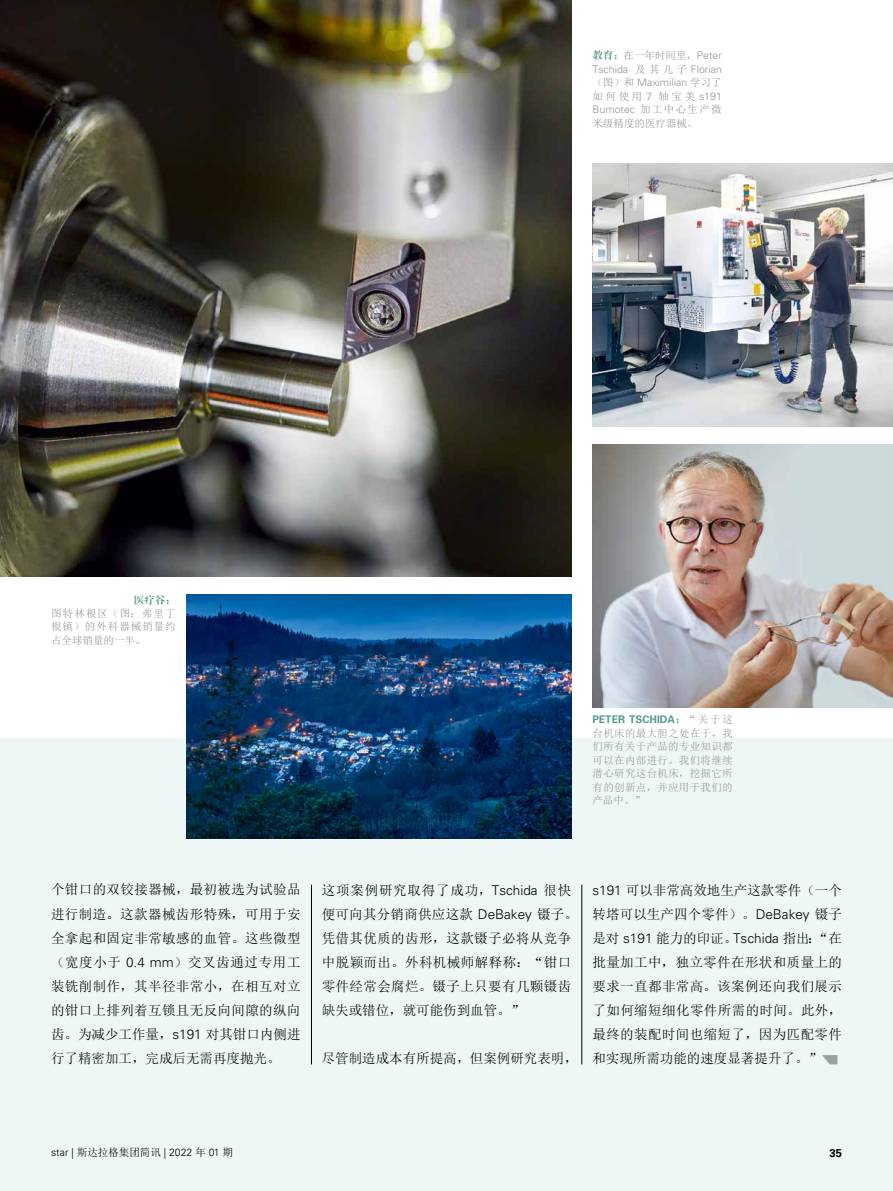
<style>
.page{position:relative;width:893px;height:1191px;background:#fff}
.page>*{position:absolute;margin:0;border:0;box-sizing:border-box;transform-origin:0 0}
.t1{font:13.5px/24px "Sim Sun";letter-spacing:.03em;color:#000;text-align:justify}
.t2{font:13.5px "Sim Sun";color:#000}
.t3{font:700 11.25px "Univers LT Std";color:#000}
.t4{font:10.5px/13.5px "Sim Sun";letter-spacing:.035em;color:#949495;text-align:justify}
.t5{font:300 10.5px/13.5px "Univers LT Std";color:#949495}
.t6{font:300 10.5px "Univers LT Std";color:#000}
.t7{font:700 10.5px "Univers LT Std";color:#56998e}
.t8{font:10.5px "Sim Sun";color:#949495}
.t9{font:10.5px "H Ya 4 gj";color:#56998e}
.s1{font-family:"H Ya 4 gj";color:#56998e}
.s2{font-family:"Univers LT Std";font-weight:300}
.s3{font-family:"Sim Sun";font-weight:400}
.s4{font-family:"H Ya 4 gj";font-weight:400}
.s5{font-family:"Sim Sun";font-weight:400;color:#949495}
</style>
<div class="page">
<div style="left:0;top:738px;width:893px;height:453px;background:#eef7f5"></div>
<img style="left:0;top:0;width:571px;height:576px">
<img style="left:186px;top:595px;width:385px;height:244px">
<hr style="left:581px;top:884px;width:1px;height:180px;background:#000">
<hr style="left:311px;top:884px;width:1px;height:180px;background:#000">
<svg style="left:822px;top:1055px;width:15px;height:9px"></svg>
<img style="left:592px;top:445px;width:301px;height:262px">
<img style="left:592px;top:164px;width:301px;height:262px">
<p class="t4" style="left:592px;top:49px;width:131px"><span class="s1">教育：</span>在一年时间里，<span class="s2">Peter</span></p>
<p class="t5" style="left:592px;top:62px;width:131px">Tschida <span class="s3">及其儿子</span> Florian<span class="s3">（图）和</span> Maximilian <span class="s3">学习了</span></p>
<p class="t4" style="left:592px;top:89px;width:131px">如何使用 <span class="s2">7</span> 轴宝美 <span class="s2">s191</span></p>
<p class="t5" style="left:592px;top:103px;width:131px">Bumotec <span class="s3">加工中心生产微</span></p>
<p class="t8" style="left:592px;top:118px;width:106px">米级精度的医疗器械。</p>
<p class="t9" style="left:134px;top:594px;width:43px">医疗谷：</p>
<p class="t4" style="left:51px;top:606px;width:126px">图特林根区（图：弗里丁根镇）的外科器械销量约占全球销量的一半。</p>
<p class="t7" style="left:592px;top:713px;width:142px">PETER TSCHIDA<span class="s4">：</span><span class="s5">“ 关于这</span></p>
<p class="t4" style="left:592px;top:726px;width:142px">台机床的最大胆之处在于，我们所有关于产品的专业知识都可以在内部进行。我们将继续潜心研究这台机床，挖掘它所有的创新点，并应用于我们的产品中。”</p>
<p class="t1" style="left:51px;top:877px;width:251px">个钳口的双铰接器械，最初被选为试验品进行制造。这款器械齿形特殊，可用于安全拿起和固定非常敏感的血管。这些微型（宽度小于 <span class="s2">0.4 mm</span>）交叉齿通过专用工装铣削制作，其半径非常小，在相互对立的钳口上排列着互锁且无反向间隙的纵向齿。为减少工作量，<span class="s2">s191</span> 对其钳口内侧进行了精密加工，完成后无需再度抛光。</p>
<p class="t1" style="left:322px;top:877px;width:258px;text-align:left">这项案例研究取得了成功，<span class="s2">Tschida</span> 很快便可向其分销商供应这款 <span class="s2">DeBakey</span> 镊子。凭借其优质的齿形，这款镊子必将从竞争中脱颖而出。外科机械师解释称：“钳口零件经常会腐烂。镊子上只要有几颗镊齿缺失或错位，就可能伤到血管。”</p>
<p class="t2" style="left:322px;top:1051px;width:258px">尽管制造成本有所提高，但案例研究表明，</p>
<p class="t1" style="left:592px;top:877px;width:251px"><span class="s2">s191</span> 可以非常高效地生产这款零件（一个转塔可以生产四个零件）。<span class="s2">DeBakey</span> 镊子是对 <span class="s2">s191</span> 能力的印证。<span class="s2">Tschida</span> 指出：“在批量加工中，独立零件在形状和质量上的要求一直都非常高。该案例还向我们展示了如何缩短细化零件所需的时间。此外，最终的装配时间也缩短了，因为匹配零件和实现所需功能的速度显著提升了。”</p>
<p class="t6" style="left:51px;top:1146px;width:184px">star | <span class="s3">斯达拉格集团简讯</span> | 2022 <span class="s3">年</span> 01 <span class="s3">期</span></p>
<p class="t3" style="left:829px;top:1146px;width:14px">35</p>
</div>
